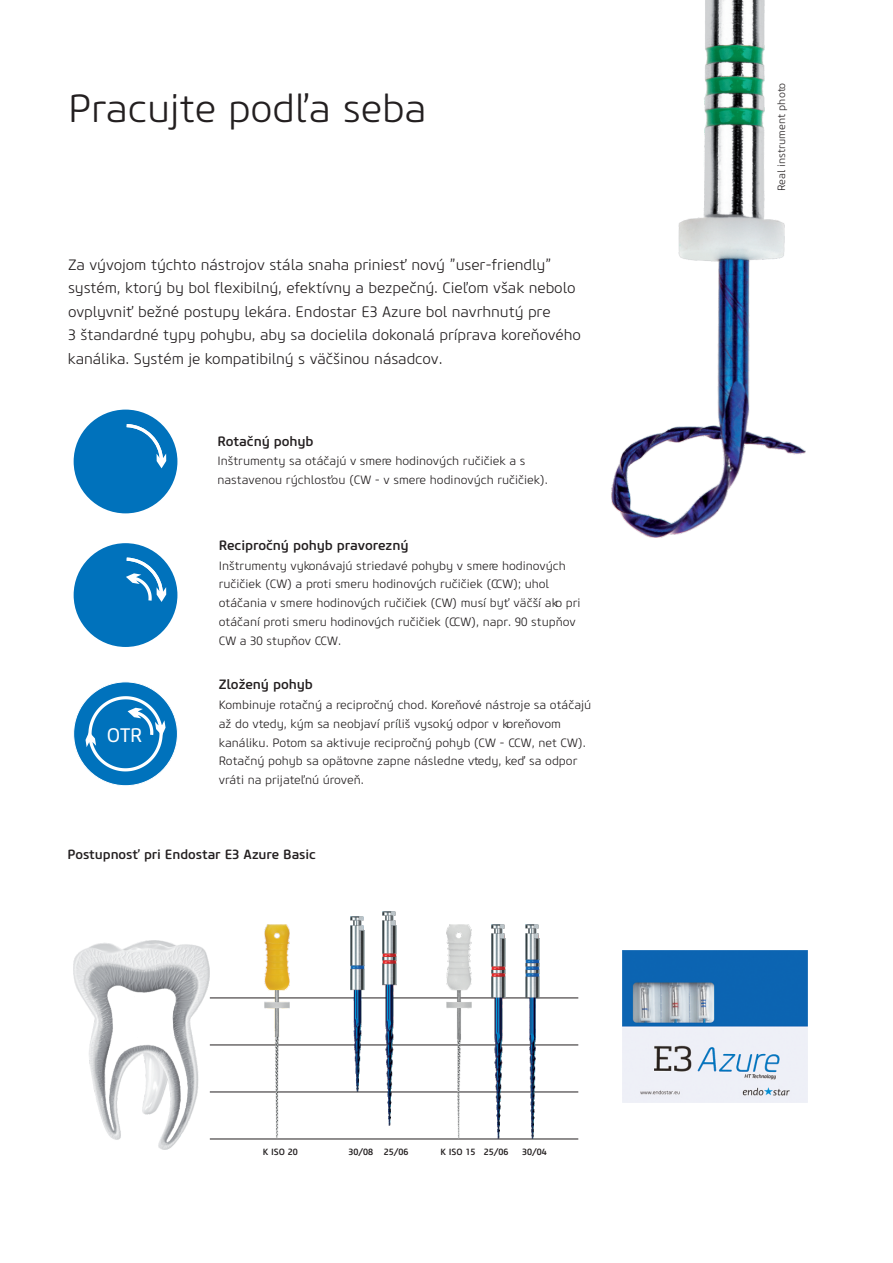
<style>
.page{position:relative;width:893px;height:1263px;background:#fff}
.page>*{position:absolute;margin:0;border:0;box-sizing:border-box;transform-origin:0 0}
.t1{font:300 39px "Core Sans M35";letter-spacing:-.005em;color:#231f20}
.t2{font:19.5px "Core Sans M45";color:#fff}
.t3{font:300 15px/23.5px "Core Sans M35";letter-spacing:-.005em;color:#231f20}
.t4{font:500 13.5px "Core Sans M55";letter-spacing:-.005em;color:#231f20}
.t5{font:500 13.2px "Core Sans M55";letter-spacing:-.005em;color:#231f20}
.t6{font:300 12px/18.9px "Core Sans M35";color:#231f20}
.t7{font:300 10.5px "Core Sans M35";color:#231f20}
.t8{font:500 9px "Core Sans M55";color:#231f20}
</style>
<div class="page">
<div style="left:74px;top:410px;width:103px;height:103px;background:#0072bc;border-radius:50%"></div>
<svg style="left:126px;top:422px;width:40px;height:46px"></svg>
<div style="left:74px;top:543px;width:103px;height:104px;background:#0072bc;border-radius:50%"></div>
<svg style="left:126px;top:556px;width:40px;height:46px"></svg>
<div style="left:73px;top:682px;width:105px;height:104px;background:#0072bc;border:1px solid #fff;border-radius:50%"></div>
<svg style="left:86px;top:696px;width:80px;height:75px"></svg>
<img style="left:611px;top:0;width:194px;height:538px">
<img style="left:74px;top:941px;width:136px;height:208px">
<hr style="left:210px;top:1138px;width:368px;height:1px;background:#231f20">
<hr style="left:210px;top:1091px;width:368px;height:1px;background:#231f20">
<hr style="left:210px;top:1044px;width:368px;height:1px;background:#231f20">
<hr style="left:210px;top:997px;width:368px;height:1px;background:#231f20">
<img style="left:622px;top:950px;width:186px;height:152px">
<img style="left:351px;top:917px;width:13px;height:174px">
<img style="left:383px;top:911px;width:13px;height:215px">
<img style="left:492px;top:924px;width:13px;height:215px">
<img style="left:526px;top:924px;width:14px;height:215px">
<img style="left:446px;top:924px;width:25px;height:215px">
<img style="left:264px;top:924px;width:25px;height:215px">
<h1 class="t1" style="left:68px;top:93px;width:360px">Pracujte podľa seba</h1>
<p class="t3" style="left:68px;top:254px;width:514px">Za vývojom týchto nástrojov stála snaha priniesť nový ”user-friendly” systém, ktorý by bol flexibilný, efektívny a bezpečný. Cieľom však nebolo ovplyvniť bežné postupy lekára. Endostar E3 Azure bol navrhnutý pre<br>3 štandardné typy pohybu, aby sa docielila dokonalá príprava koreňového kanálika. Systém je kompatibilný s väčšinou násadcov.</p>
<p class="t4" style="left:217px;top:436px;width:98px">Rotačný pohyb</p>
<p class="t6" style="left:217px;top:452px;width:332px">Inštrumenty sa otáčajú v smere hodinových ručičiek a s nastavenou rýchlosťou (CW - v smere hodinových ručičiek).</p>
<h2 class="t2" style="left:107px;top:728px;width:37px">OTR</h2>
<p class="t4" style="left:219px;top:540px;width:191px">Recipročný pohyb pravorezný</p>
<p class="t6" style="left:219px;top:557px;width:363px">Inštrumenty vykonávajú striedavé pohyby v smere hodinových ručičiek (CW) a proti smeru hodinových ručičiek (CCW); uhol otáčania v smere hodinových ručičiek (CW) musí byť väčší ako pri otáčaní proti smeru hodinových ručičiek (CCW), napr. 90 stupňov CW a 30 stupňov CCW.</p>
<p class="t4" style="left:219px;top:679px;width:96px">Zložený pohyb</p>
<p class="t6" style="left:219px;top:696px;width:374px">Kombinuje rotačný a recipročný chod. Koreňové nástroje sa otáčajú až do vtedy, kým sa neobjaví príliš vysoký odpor v koreňovom kanáliku. Potom sa aktivuje recipročný pohyb (CW - CCW, net CW).<br>Rotačný pohyb sa opätovne zapne následne vtedy, keď sa odpor vráti na prijateľnú úroveň.</p>
<p class="t5" style="left:67px;top:850px;width:250px">Postupnosť pri Endostar E3 Azure Basic</p>
<p class="t8" style="left:263px;top:1148px;width:36px">K ISO 20</p>
<p class="t8" style="left:348px;top:1149px;width:62px">30/08 25/06</p>
<p class="t8" style="left:440px;top:1148px;width:70px">K ISO 15 25/06</p>
<p class="t8" style="left:522px;top:1149px;width:26px">30/04</p>
<p class="t7" style="left:777px;top:191px;width:110px;rotate:-90deg">Real instrument photo</p>
</div>
